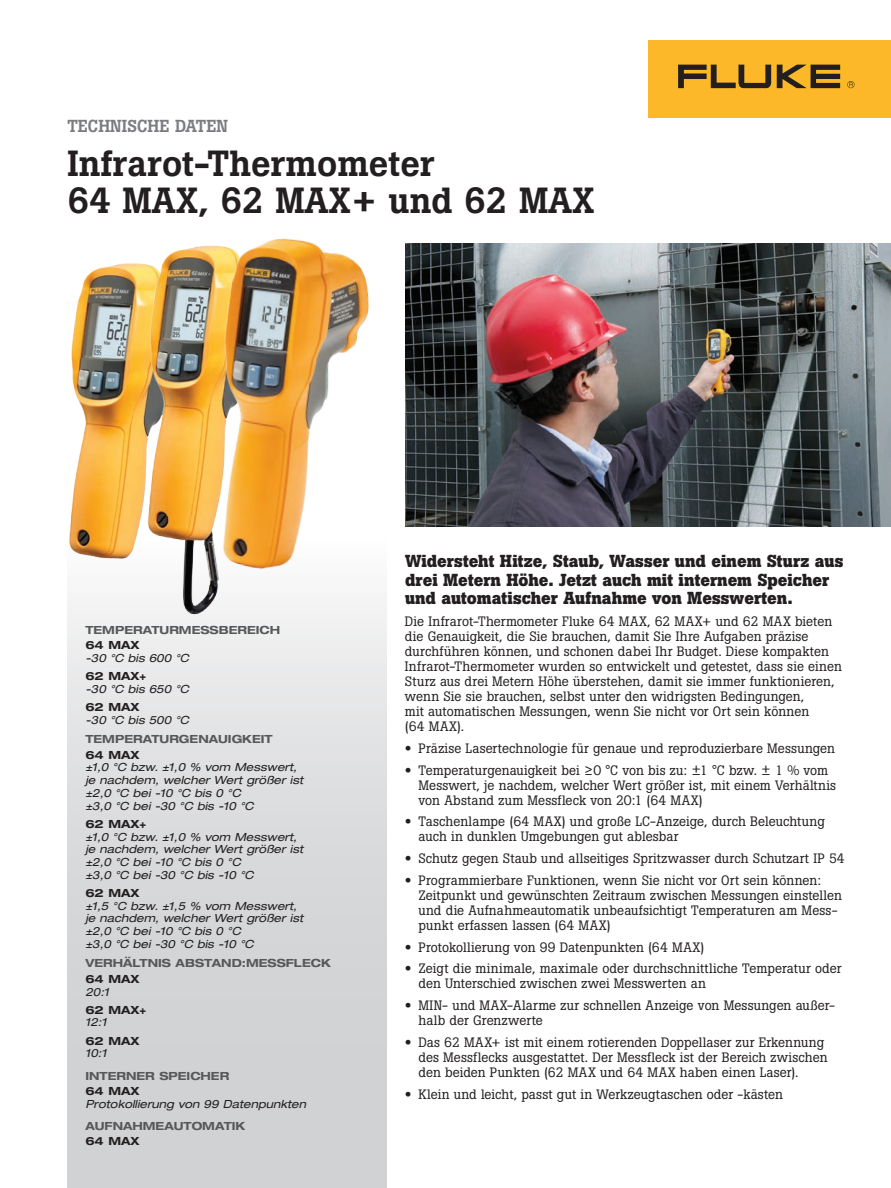
<style>
.page{position:relative;width:891px;height:1188px;background:#fff}
.page>*{position:absolute;margin:0;border:0;box-sizing:border-box;transform-origin:0 0}
.t1{font:500 36px/37.5px "Boton Pro";color:#231f20}
.t2{font:700 17.25px/18.8px "Boton Pro";color:#231f20}
.t3{font:500 17.25px "Boton Pro";color:#7a7c7f}
.t4{font:13.5px/15px "Boton Pro";letter-spacing:.005em;color:#231f20}
.t5{font:italic expanded 11.25px/12.8px "Helvetica Neue LT Pro";color:#231f20}
.t6{font:700 expanded 11.25px "Helvetica Neue LT Pro";color:#57585a}
.t7{font:700 expanded 11.25px "Helvetica Neue LT Pro";color:#231f20}
.s1{font-family:"Helvetica Neue LT Std";font-weight:700;font-stretch:expanded}
</style>
<div class="page">
<div style="left:648px;top:40px;width:243px;height:78px;background:#fcb828"></div>
<svg style="left:777px;top:65px;width:63px;height:23px"></svg>
<svg style="left:678px;top:65px;width:93px;height:23px"></svg>
<svg style="left:847px;top:81px;width:8px;height:7px"></svg>
<div style="left:68px;top:540px;width:319px;height:648px;background:linear-gradient(to bottom,#efeff0,#cacbcd)"></div>
<img style="left:411px;top:243px;width:480px;height:283px">
<img style="left:67px;top:275px;width:21px;height:322px">
<img style="left:88px;top:263px;width:250px;height:362px">
<img style="left:161px;top:238px;width:250px;height:373px">
<p class="t3" style="left:68px;top:115px;width:162px">TECHNISCHE DATEN</p>
<h1 class="t1" style="left:68px;top:144px;width:529px">Infrarot-Thermometer<br>64 MAX, 62 MAX+ und 62 MAX</h1>
<p class="t6" style="left:85px;top:622px;width:196px">TEMPERATURMESSBEREICH</p>
<p class="t7" style="left:85px;top:638px;width:55px">64 MAX</p>
<p class="t5" style="left:85px;top:651px;width:105px">-30 °C bis 600 °C</p>
<p class="t7" style="left:85px;top:669px;width:62px">62 MAX+</p>
<p class="t5" style="left:85px;top:682px;width:105px">-30 °C bis 650 °C</p>
<p class="t7" style="left:85px;top:700px;width:55px">62 MAX</p>
<p class="t5" style="left:85px;top:713px;width:105px">-30 °C bis 500 °C</p>
<p class="t6" style="left:85px;top:732px;width:189px">TEMPERATURGENAUIGKEIT</p>
<p class="t7" style="left:85px;top:747px;width:55px">64 MAX</p>
<p class="t5" style="left:85px;top:761px;width:219px">±1,0 °C bzw. ±1,0 % vom Messwert, je nachdem, welcher Wert größer ist ±2,0 °C bei -10 °C bis 0 °C<br>±3,0 °C bei -30 °C bis -10 °C</p>
<p class="t7" style="left:85px;top:816px;width:62px">62 MAX+</p>
<p class="t5" style="left:85px;top:830px;width:219px">±1,0 °C bzw. ±1,0 % vom Messwert, je nachdem, welcher Wert größer ist ±2,0 °C bei -10 °C bis 0 °C<br>±3,0 °C bei -30 °C bis -10 °C</p>
<p class="t7" style="left:85px;top:886px;width:55px">62 MAX</p>
<p class="t5" style="left:85px;top:899px;width:219px">±1,5 °C bzw. ±1,5 % vom Messwert, je nachdem, welcher Wert größer ist ±2,0 °C bei -10 °C bis 0 °C<br>±3,0 °C bei -30 °C bis -10 °C</p>
<p class="t6" style="left:85px;top:956px;width:247px">VERHÄLTNIS ABSTAND:MESSFLECK</p>
<p class="t7" style="left:85px;top:971px;width:55px">64 MAX</p>
<p class="t5" style="left:85px;top:985px;width:25px">20:1</p>
<p class="t7" style="left:85px;top:1002px;width:62px">62 MAX+</p>
<p class="t5" style="left:85px;top:1016px;width:23px">12:1</p>
<p class="t7" style="left:85px;top:1033px;width:55px">62 MAX</p>
<p class="t5" style="left:85px;top:1047px;width:23px">10:1</p>
<p class="t6" style="left:85px;top:1068px;width:145px">INTERNER SPEICHER</p>
<p class="t7" style="left:85px;top:1084px;width:55px">64 MAX</p>
<p class="t5" style="left:85px;top:1097px;width:222px">Protokollierung von 99 Datenpunkten</p>
<p class="t6" style="left:85px;top:1119px;width:161px">AUFNAHMEAUTOMATIK</p>
<p class="t7" style="left:85px;top:1134px;width:55px">64 MAX</p>
<p class="t2" style="left:405px;top:552px;width:440px">Widersteht Hitze, Staub, Wasser und einem Sturz aus drei Metern Höhe. Jetzt auch mit internem Speicher und automatischer Aufnahme von Messwerten.</p>
<p class="t4" style="left:405px;top:614px;width:438px">Die Infrarot-Thermometer Fluke 64 MAX, 62 MAX+ und 62 MAX bieten die Genauigkeit, die Sie brauchen, damit Sie Ihre Aufgaben präzise durchführen können, und schonen dabei Ihr Budget. Diese kompakten Infrarot-Thermometer wurden so entwickelt und getestet, dass sie einen Sturz aus drei Metern Höhe überstehen, damit sie immer funktionieren, wenn Sie sie brauchen, selbst unter den widrigsten Bedingungen,<br>mit automatischen Messungen, wenn Sie nicht vor Ort sein können<br>(64 MAX).</p>
<p class="t4" style="left:405px;top:741px;width:432px"><span class="s1">•</span> Präzise Lasertechnologie für genaue und reproduzierbare Messungen</p>
<p class="t4" style="left:418px;top:762px;width:419px;text-indent:-14px"><span class="s1">•</span> Temperaturgenauigkeit bei ≥0 °C von bis zu: ±1 °C bzw. ± 1 % vom<br>Messwert, je nachdem, welcher Wert größer ist, mit einem Verhältnis von Abstand zum Messfleck von 20:1 (64 MAX)</p>
<p class="t4" style="left:418px;top:814px;width:408px;text-indent:-14px"><span class="s1">•</span> Taschenlampe (64 MAX) und große LC-Anzeige, durch Beleuchtung auch in dunklen Umgebungen gut ablesbar</p>
<p class="t4" style="left:405px;top:851px;width:441px"><span class="s1">•</span> Schutz gegen Staub und allseitiges Spritzwasser durch Schutzart IP 54</p>
<p class="t4" style="left:418px;top:873px;width:425px;text-indent:-14px"><span class="s1">•</span> Programmierbare Funktionen, wenn Sie nicht vor Ort sein können:<br>Zeitpunkt und gewünschten Zeitraum zwischen Messungen einstellen und die Aufnahmeautomatik unbeaufsichtigt Temperaturen am Mess&shy;punkt erfassen lassen (64 MAX)</p>
<p class="t4" style="left:405px;top:939px;width:301px"><span class="s1">•</span> Protokollierung von 99 Datenpunkten (64 MAX)</p>
<p class="t4" style="left:418px;top:961px;width:425px;text-indent:-14px"><span class="s1">•</span> Zeigt die minimale, maximale oder durchschnittliche Temperatur oder den Unterschied zwischen zwei Messwerten an</p>
<p class="t4" style="left:418px;top:998px;width:418px;text-indent:-14px"><span class="s1">•</span> MIN- und MAX-Alarme zur schnellen Anzeige von Messungen außer&shy;halb der Grenzwerte</p>
<p class="t4" style="left:418px;top:1035px;width:411px;text-indent:-14px"><span class="s1">•</span> Das 62 MAX+ ist mit einem rotierenden Doppellaser zur Erkennung des Messflecks ausgestattet. Der Messfleck ist der Bereich zwischen den beiden Punkten (62 MAX und 64 MAX haben einen Laser).</p>
<p class="t4" style="left:405px;top:1086px;width:380px"><span class="s1">•</span> Klein und leicht, passt gut in Werkzeugtaschen oder -kästen</p>
</div>
